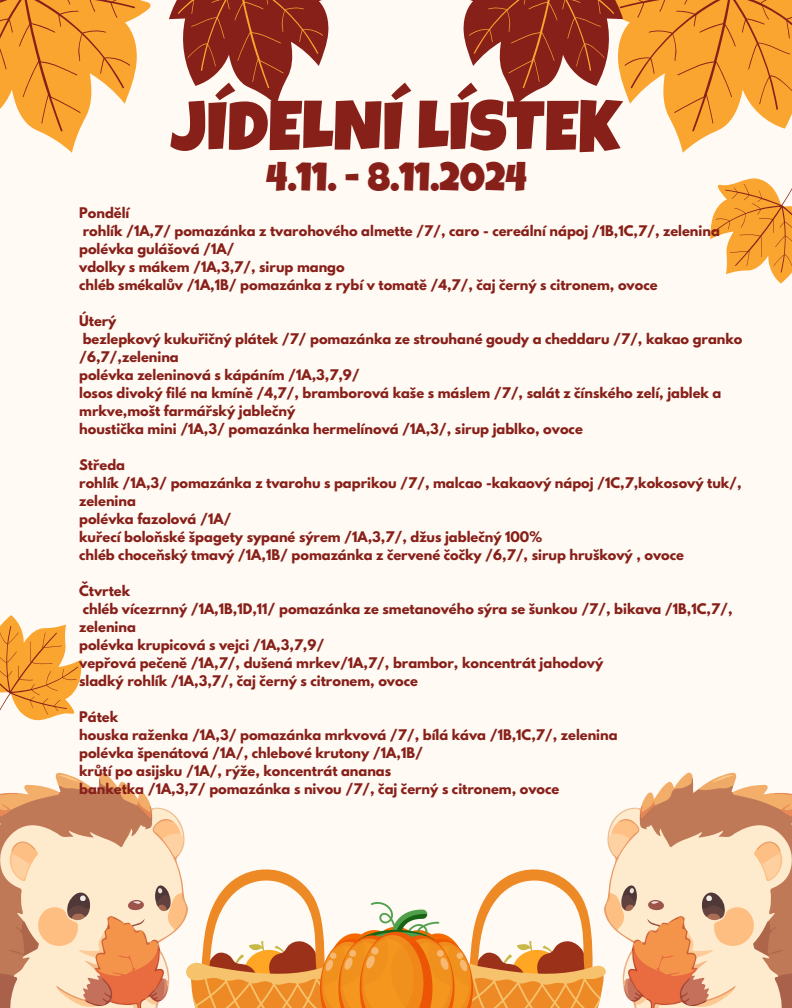
<style>
.page{position:relative;width:792px;height:1008px;background:#fffaf3}
.page>*{position:absolute;margin:0;border:0;box-sizing:border-box;transform-origin:0 0}
.t1{font:70px "Luckiest Guy";color:#88201a}
.t2{font:40.1px "Luckiest Guy";color:#88201a}
.t3{font:700 13px/18px "League Spartan";color:#88201a}
</style>
<div class="page">
<svg style="left:0;top:0;width:151px;height:152px"></svg>
<svg style="left:169px;top:0;width:160px;height:105px"></svg>
<svg style="left:0;top:772px;width:320px;height:236px"></svg>
<svg style="left:472px;top:772px;width:320px;height:236px"></svg>
<img style="left:320px;top:903px;width:152px;height:105px">
<svg style="left:0;top:615px;width:82px;height:106px"></svg>
<svg style="left:463px;top:0;width:329px;height:284px"></svg>
<p class="t1" style="left:171px;top:101px;width:452px">JÍDELNÍ LÍSTEK</p>
<p class="t2" style="left:266px;top:163px;width:263px">4.11. - 8.11.2024</p>
<p class="t3" style="left:79px;top:205px;width:52px">Pondělí</p>
<p class="t3" style="left:83px;top:223px;width:639px">rohlík /1A,7/ pomazánka z tvarohového almette /7/, caro - cereální nápoj /1B,1C,7/, zelenina</p>
<h1 class="t3" style="left:79px;top:241px;width:157px">polévka gulášová /1A/</h1>
<p class="t3" style="left:79px;top:259px;width:267px">vdolky s mákem /1A,3,7/, sirup mango</p>
<h2 class="t3" style="left:79px;top:277px;width:580px">chléb smékalův /1A,1B/ pomazánka z rybí v tomatě /4,7/, čaj černý s citronem, ovoce</h2>
<p class="t3" style="left:79px;top:313px;width:39px">Úterý</p>
<p class="t3" style="left:79px;top:331px;width:665px">bezlepkový kukuřičný plátek /7/ pomazánka ze strouhané goudy a cheddaru /7/, kakao granko /6,7/,zelenina</p>
<p class="t3" style="left:79px;top:367px;width:282px">polévka zeleninová s kápáním /1A,3,7,9/</p>
<p class="t3" style="left:79px;top:385px;width:644px">losos divoký filé na kmíně /4,7/, bramborová kaše s máslem /7/, salát z čínského zelí, jablek a mrkve,mošt farmářský jablečný</p>
<p class="t3" style="left:79px;top:421px;width:505px">houstička mini /1A,3/ pomazánka hermelínová /1A,3/, sirup jablko, ovoce</p>
<p class="t3" style="left:79px;top:457px;width:47px">Středa</p>
<p class="t3" style="left:79px;top:475px;width:664px">rohlík /1A,3/ pomazánka z tvarohu s paprikou /7/, malcao -kakaový nápoj /1C,7,kokosový tuk/, zelenina</p>
<p class="t3" style="left:79px;top:511px;width:154px">polévka fazolová /1A/</p>
<p class="t3" style="left:79px;top:529px;width:464px">kuřecí boloňské špagety sypané sýrem /1A,3,7/, džus jablečný 100%</p>
<p class="t3" style="left:79px;top:547px;width:606px">chléb choceňský tmavý /1A,1B/ pomazánka z červené čočky /6,7/, sirup hruškový , ovoce</p>
<p class="t3" style="left:79px;top:583px;width:52px">Čtvrtek</p>
<p class="t3" style="left:83px;top:601px;width:651px">chléb vícezrnný /1A,1B,1D,11/ pomazánka ze smetanového sýra se šunkou /7/, bikava /1B,1C,7/,</p>
<p class="t3" style="left:79px;top:619px;width:58px">zelenina</p>
<p class="t3" style="left:79px;top:637px;width:247px">polévka krupicová s vejci /1A,3,7,9/</p>
<p class="t3" style="left:79px;top:655px;width:526px">vepřová pečeně /1A,7/, dušená mrkev/1A,7/, brambor, koncentrát jahodový</p>
<p class="t3" style="left:79px;top:673px;width:340px">sladký rohlík /1A,3,7/, čaj černý s citronem, ovoce</p>
<p class="t3" style="left:79px;top:709px;width:40px">Pátek</p>
<p class="t3" style="left:79px;top:727px;width:540px">houska raženka /1A,3/ pomazánka mrkvová /7/, bílá káva /1B,1C,7/, zelenina</p>
<p class="t3" style="left:79px;top:745px;width:345px">polévka špenátová /1A/, chlebové krutony /1A,1B/</p>
<p class="t3" style="left:79px;top:763px;width:314px">krůtí po asijsku /1A/, rýže, koncentrát ananas</p>
<p class="t3" style="left:79px;top:781px;width:482px">banketka /1A,3,7/ pomazánka s nivou /7/, čaj černý s citronem, ovoce</p>
</div>
